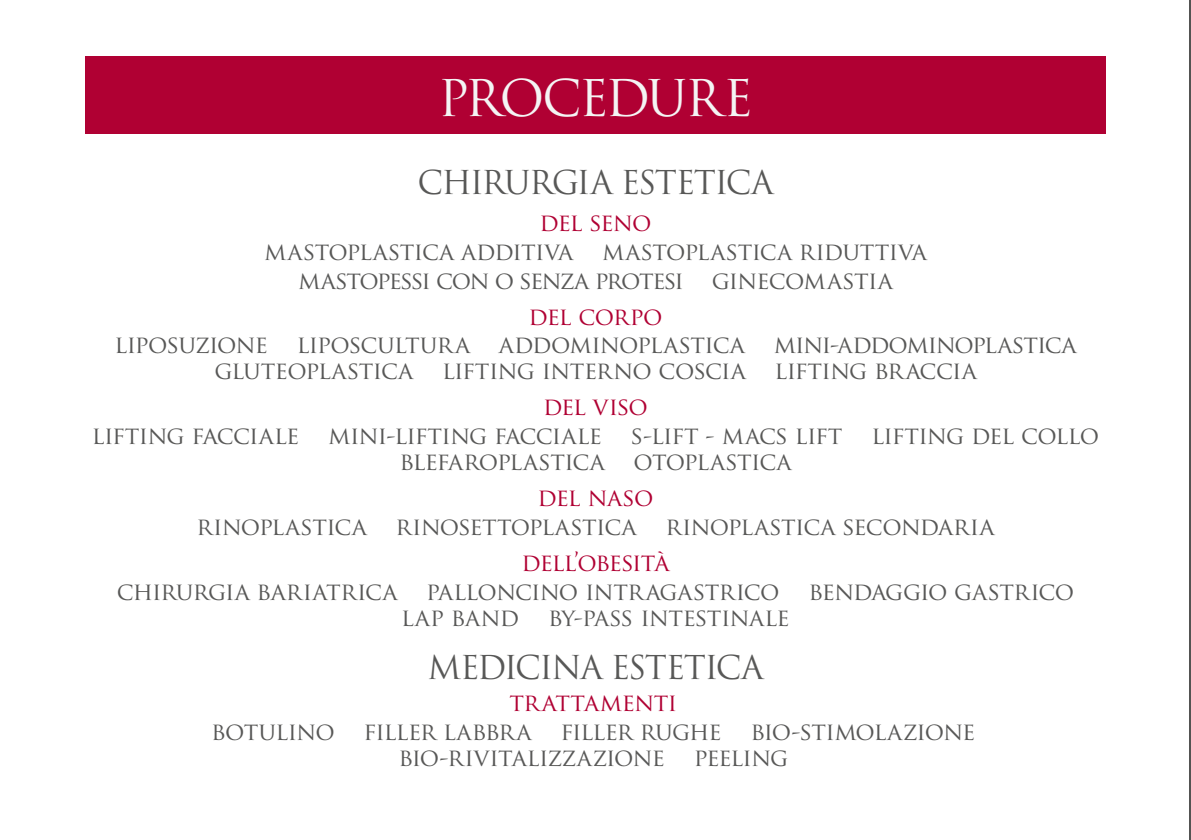
<style>
.page{position:relative;width:1191px;height:840px;background:#fff}
.page>*{position:absolute;margin:0;border:0;box-sizing:border-box;transform-origin:0 0}
.t1{font:49.2px "Trajan Pro";letter-spacing:-.055em;color:#f4f4f4}
.t2{font:32px "Trajan Pro";letter-spacing:-.05em;color:#585857}
.t3{font:24px/26px "Trajan Pro";letter-spacing:-.035em;color:#585857;text-align:center}
.t4{font:24px "Trajan Pro";letter-spacing:-.04em;color:#b00033}
.t5{font:24px "Trajan Pro";letter-spacing:-.015em;color:#b00033}
</style>
<div class="page">
<div style="left:85px;top:57px;width:1021px;height:77px;background:#b00033"></div>
<hr style="left:1189px;top:0;width:2px;height:839px;background:#535352">
<h1 class="t1" style="left:438px;top:67px;width:316px">PROCEDURE</h1>
<h2 class="t2" style="left:417px;top:162px;width:358px">CHIRURGIA ESTETICA</h2>
<p class="t4" style="left:539px;top:207px;width:113px">del seno</p>
<p class="t3" style="left:264px;top:236px;width:664px;line-height:28.8px">mastoplastica additiva mastoplastica riduttiva mastopessi con o senza protesi ginecomastia</p>
<p class="t4" style="left:528px;top:300px;width:135px">del corpo</p>
<p class="t3" style="left:115px;top:331px;width:963px">liposuzione liposcultura addominoplastica mini-addominoplastica gluteoplastica lifting interno coscia lifting braccia</p>
<p class="t4" style="left:543px;top:391px;width:106px">del viso</p>
<p class="t3" style="left:92px;top:422px;width:1008px">lifting facciale mini-lifting facciale s-lift - macs lift lifting del collo blefaroplastica otoplastica</p>
<p class="t4" style="left:537px;top:482px;width:117px">del naso</p>
<p class="t3" style="left:196px;top:513px;width:799px">rinoplastica rinosettoplastica rinoplastica secondaria</p>
<p class="t4" style="left:521px;top:547px;width:149px">dell’obesità</p>
<p class="t3" style="left:117px;top:577px;width:959px">chirurgia bariatrica palloncino intragastrico bendaggio gastrico lap band by-pass intestinale</p>
<h2 class="t2" style="left:427px;top:646px;width:338px">MEDICINA ESTETICA</h2>
<p class="t5" style="left:509px;top:687px;width:169px">trattamenti</p>
<p class="t3" style="left:211px;top:717px;width:765px">botulino filler labbra filler rughe bio-stimolazione bio-rivitalizzazione peeling</p>
</div>
